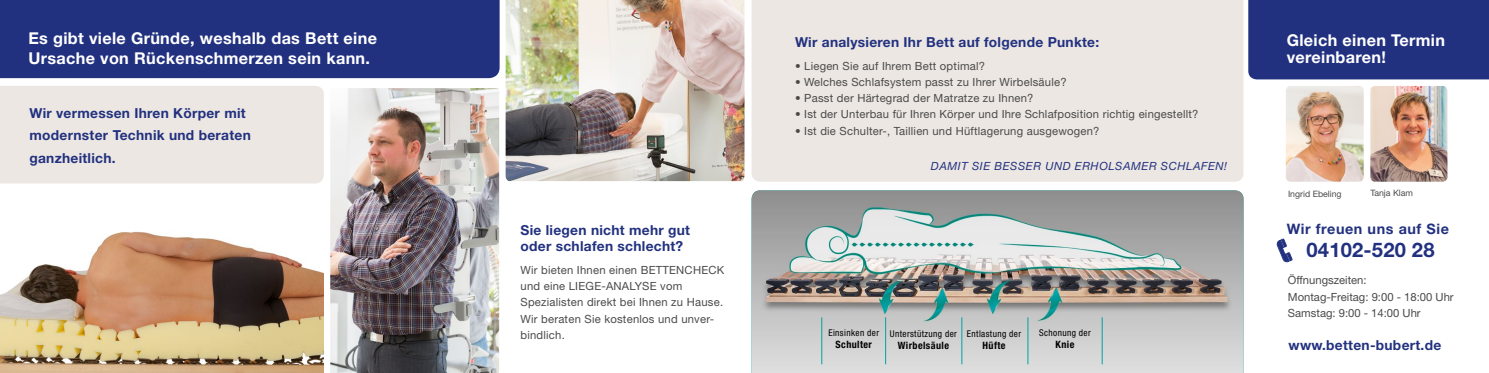
<style>
.page{position:relative;width:1489px;height:373px;background:#fff}
.page>*{position:absolute;margin:0;border:0;box-sizing:border-box;transform-origin:0 0}
.t1{font:700 20.12px "Helvetica Neue";letter-spacing:.01em;color:#22317f}
.t2{font:700 16.25px/20px "Helvetica Neue";letter-spacing:.02em;color:#fff}
.t3{font:700 14.38px "Helvetica Neue";letter-spacing:.04em;color:#22317f}
.t4{font:700 13.75px/22.5px "Helvetica Neue";letter-spacing:.02em;color:#22317f}
.t5{font:11.25px/16.2px "Helvetica Neue";letter-spacing:.02em;color:#4a4a49}
.t6{font:11.25px/16.2px "Helvetica Neue";color:#4a4a49}
.t7{font:italic 11.25px "Helvetica Neue";letter-spacing:.05em;color:#22317f}
.t8{font:700 condensed 10.12px "Helvetica Neue";letter-spacing:.04em;color:#000}
.t9{font:condensed 9.25px "Helvetica Neue";letter-spacing:.04em;color:#000}
.t10{font:8.75px "Helvetica Neue";color:#4a4a49}
</style>
<div class="page">
<div style="left:0;top:0;width:499px;height:78px;background:#22317f"></div>
<div style="left:0;top:86px;width:324px;height:97px;background:#ece7e3"></div>
<img style="left:751px;top:190px;width:492px;height:182px">
<img style="left:0;top:231px;width:324px;height:141px">
<div style="left:751px;top:0;width:492px;height:181px;background:#ece7e3"></div>
<img style="left:505px;top:0;width:239px;height:181px">
<div style="left:1248px;top:0;width:240px;height:79px;background:#22317f"></div>
<img style="left:330px;top:88px;width:169px;height:284px">
<img style="left:1370px;top:86px;width:77px;height:95px">
<img style="left:1285px;top:86px;width:78px;height:95px">
<svg style="left:1276px;top:238px;width:15px;height:24px"></svg>
<hr style="left:885px;top:317px;width:1px;height:46px;background:#00a29e">
<hr style="left:821px;top:317px;width:1px;height:46px;background:#00a29e">
<hr style="left:1101px;top:317px;width:1px;height:46px;background:#00a29e">
<hr style="left:961px;top:317px;width:1px;height:46px;background:#00a29e">
<hr style="left:1027px;top:317px;width:1px;height:46px;background:#00a29e">
<h2 class="t2" style="left:28px;top:27px;width:350px">Es gibt viele Gründe, weshalb das Bett eine<br>Ursache von Rückenschmerzen sein kann.</h2>
<p class="t4" style="left:795px;top:30px;width:306px">Wir analysieren Ihr Bett auf folgende Punkte:</p>
<p class="t5" style="left:795px;top:57px;width:192px">• Liegen Sie auf Ihrem Bett optimal?</p>
<p class="t5" style="left:795px;top:73px;width:273px">• Welches Schlafsystem passt zu Ihrer Wirbelsäule?</p>
<p class="t5" style="left:795px;top:90px;width:240px">• Passt der Härtegrad der Matratze zu Ihnen?</p>
<p class="t5" style="left:795px;top:106px;width:405px">• Ist der Unterbau für Ihren Körper und Ihre Schlafposition richtig eingestellt?</p>
<p class="t5" style="left:795px;top:122px;width:306px">• Ist die Schulter-, Taillien und Hüftlagerung ausgewogen?</p>
<p class="t4" style="left:29px;top:101px;width:223px">Wir vermessen Ihren Körper mit modernster Technik und beraten ganzheitlich.</p>
<p class="t7" style="left:930px;top:159px;width:298px">DAMIT SIE BESSER UND ERHOLSAMER SCHLAFEN!</p>
<p class="t4" style="left:520px;top:221px;width:171px;line-height:16.5px">Sie liegen nicht mehr gut oder schlafen schlecht?</p>
<p class="t5" style="left:520px;top:261px;width:205px">Wir bieten Ihnen einen BETTENCHECK und eine LIEGE-ANALYSE vom<br>Spezialisten direkt bei Ihnen zu Hause.<br>Wir beraten Sie kostenlos und unver&shy;bindlich.</p>
<p class="t9" style="left:828px;top:327px;width:52px">Einsinken der</p>
<p class="t8" style="left:835px;top:338px;width:38px">Schulter</p>
<p class="t9" style="left:889px;top:327px;width:68px">Unterstützung der</p>
<p class="t8" style="left:897px;top:338px;width:53px">Wirbelsäule</p>
<p class="t9" style="left:966px;top:327px;width:56px">Entlastung der</p>
<p class="t8" style="left:982px;top:338px;width:24px">Hüfte</p>
<p class="t9" style="left:1039px;top:327px;width:53px">Schonung der</p>
<p class="t8" style="left:1055px;top:338px;width:20px">Knie</p>
<h2 class="t2" style="left:1286px;top:31px;width:160px;line-height:17.5px">Gleich einen Termin vereinbaren!</h2>
<p class="t10" style="left:1287px;top:188px;width:55px">Ingrid Ebeling</p>
<p class="t10" style="left:1370px;top:187px;width:44px">Tanja Klam</p>
<p class="t3" style="left:1286px;top:220px;width:164px">Wir freuen uns auf Sie</p>
<h1 class="t1" style="left:1306px;top:237px;width:129px">04102-520 28</h1>
<p class="t6" style="left:1287px;top:271px;width:167px">Öffnungszeiten:<br>Montag-Freitag: 9:00 - 18:00 Uhr<br>Samstag: 9:00 - 14:00 Uhr</p>
<p class="t4" style="left:1288px;top:333px;width:154px">www.betten-bubert.de</p>
</div>
